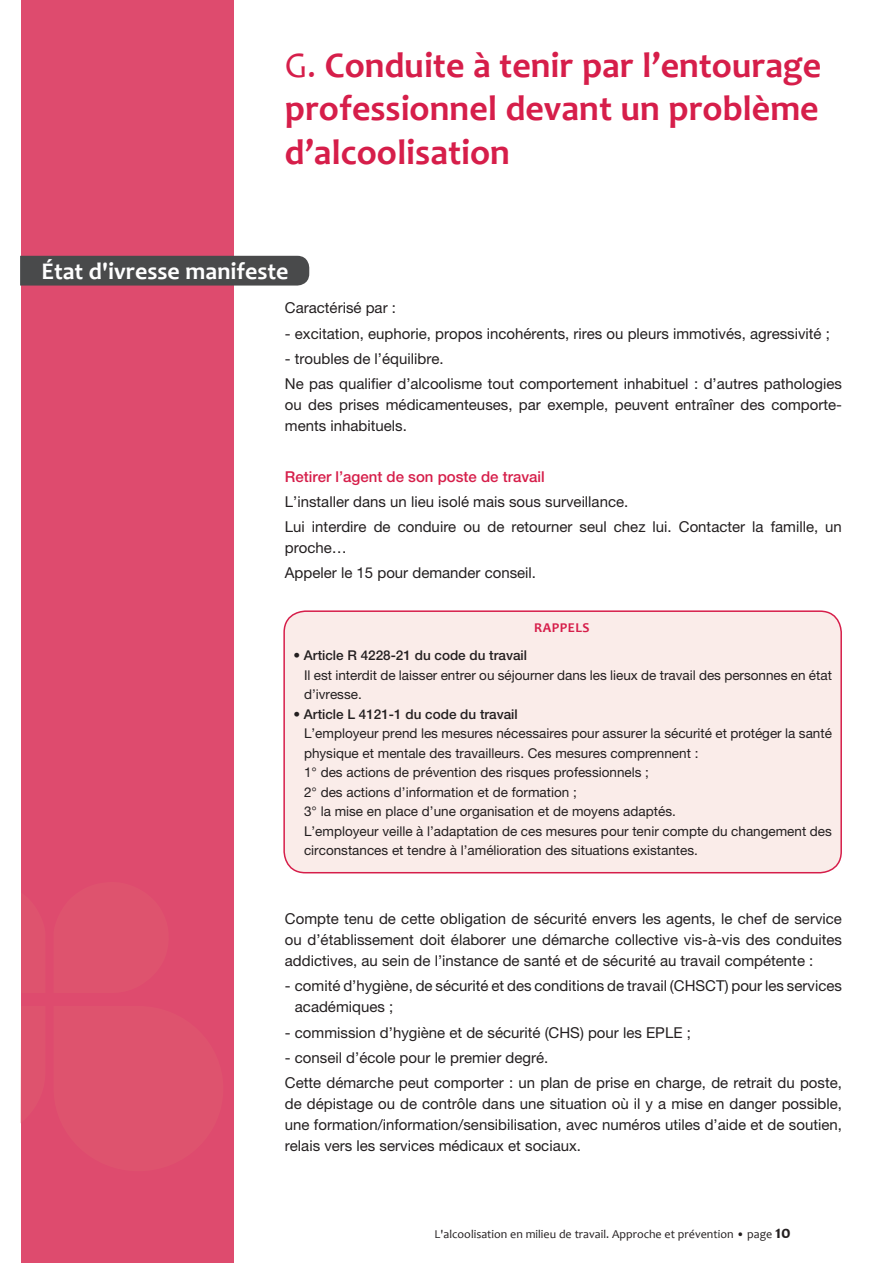
<style>
.page{position:relative;width:893px;height:1263px;background:#fff}
.page>*{position:absolute;margin:0;border:0;box-sizing:border-box;transform-origin:0 0}
.t1{font:700 36px/43.2px "Candara";color:#d61e4a;text-align:justify}
.t2{font:700 24px "Candara";color:#fff}
.t3{font:15px/21px "Helvetica Neue";color:#231f20}
.t4{font:500 15px "Helvetica Neue";color:#d61e4a}
.t5{font:13.5px/19.5px "Helvetica Neue";color:#231f20}
.t6{font:500 13.5px "Helvetica Neue";color:#231f20}
.t7{font:700 13.5px "Candara";letter-spacing:.04em;color:#d61e4a}
.t8{font:12px "Candara";color:#231f20}
.s1{font-weight:400}
.s2{font-weight:700;font-size:18px}
</style>
<div class="page">
<div style="left:21px;top:0;width:213px;height:1263px;background:#de4b6e"></div>
<svg style="left:20px;top:1056px;width:1px;height:67px"></svg>
<div style="left:20px;top:256px;width:289px;height:30px;background:#494a4b"></div>
<div style="left:284px;top:611px;width:557px;height:262px;background:#faece9;border-radius:21px"></div>
<div style="left:283px;top:610px;width:559px;height:263px;border:2px solid #d61e4a;border-radius:21px"></div>
<h1 class="t1" style="left:285px;top:43px;width:538px"><span class="s1">G.</span> Conduite à tenir par l’entourage professionnel devant un problème d’alcoolisation</h1>
<h2 class="t2" style="left:41px;top:256px;width:249px">État d'ivresse manifeste</h2>
<p class="t3" style="left:285px;top:297px;width:113px">Caractérisé par :</p>
<p class="t3" style="left:285px;top:322px;width:547px">- excitation, euphorie, propos incohérents, rires ou pleurs immotivés, agressivité ;</p>
<p class="t3" style="left:285px;top:346px;width:559px;line-height:25.2px">- troubles de l’équilibre.<br>Ne pas qualifier d’alcoolisme tout comportement inhabituel : d’autres pathologies</p>
<p class="t3" style="left:285px;top:394px;width:559px">ou des prises médicamenteuses, par exemple, peuvent entraîner des comporte&shy;ments inhabituels.</p>
<p class="t4" style="left:285px;top:467px;width:261px">Retirer l’agent de son poste de travail</p>
<p class="t3" style="left:285px;top:489px;width:559px;line-height:25.2px">L’installer dans un lieu isolé mais sous surveillance.<br>Lui interdire de conduire ou de retourner seul chez lui. Contacter la famille, un</p>
<p class="t3" style="left:285px;top:535px;width:253px;line-height:25.2px">proche…<br>Appeler le 15 pour demander conseil.</p>
<p class="t7" style="left:534px;top:619px;width:57px">Rappels</p>
<p class="t6" style="left:293px;top:647px;width:235px">• Article R 4228-21 du code du travail</p>
<p class="t5" style="left:304px;top:665px;width:529px">Il est interdit de laisser entrer ou séjourner dans les lieux de travail des personnes en état d’ivresse.</p>
<p class="t6" style="left:293px;top:706px;width:226px">• Article L 4121-1 du code du travail</p>
<p class="t5" style="left:304px;top:723px;width:529px">L’employeur prend les mesures nécessaires pour assurer la sécurité et protéger la santé physique et mentale des travailleurs. Ces mesures comprennent :<br>1° des actions de prévention des risques professionnels ;<br>2° des actions d’information et de formation ;<br>3° la mise en place d’une organisation et de moyens adaptés.<br>L’employeur veille à l’adaptation de ces mesures pour tenir compte du changement des circonstances et tendre à l’amélioration des situations existantes.</p>
<p class="t3" style="left:285px;top:908px;width:559px;text-align:justify">Compte tenu de cette obligation de sécurité envers les agents, le chef de service ou d’établissement doit élaborer une démarche collective vis-à-vis des conduites addictives, au sein de l’instance de santé et de sécurité au travail compétente :</p>
<p class="t3" style="left:295px;top:975px;width:549px;text-indent:-10px">- comité d’hygiène, de sécurité et des conditions de travail (CHSCT) pour les services académiques ;</p>
<p class="t3" style="left:285px;top:1021px;width:407px">- commission d’hygiène et de sécurité (CHS) pour les EPLE ;</p>
<p class="t3" style="left:285px;top:1044px;width:559px;line-height:25.2px">- conseil d’école pour le premier degré.<br>Cette démarche peut comporter : un plan de prise en charge, de retrait du poste,</p>
<p class="t3" style="left:285px;top:1093px;width:559px;text-align:justify">de dépistage ou de contrôle dans une situation où il y a mise en danger possible, une formation/information/sensibilisation, avec numéros utiles d’aide et de soutien, relais vers les services médicaux et sociaux.</p>
<p class="t8" style="left:435px;top:1227px;width:358px">L'alcoolisation en milieu de travail. Approche et prévention • page <span class="s2">10</span></p>
</div>
